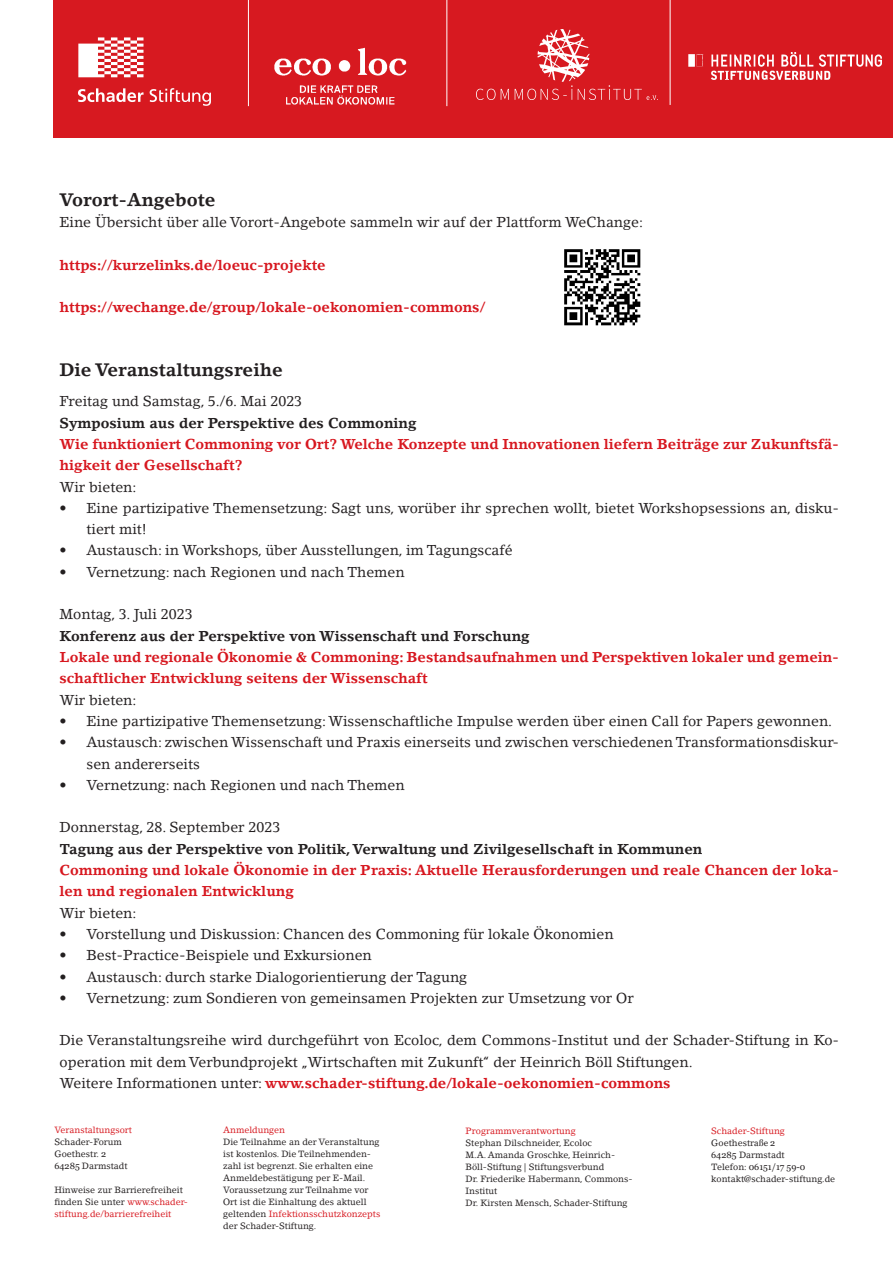
<style>
.page{position:relative;width:893px;height:1263px;background:#fff}
.page>*{position:absolute;margin:0;border:0;box-sizing:border-box;transform-origin:0 0}
.Aufzählungszeichen{font:700 18px "Lino Letter Std";color:#231f20}
.Aufzählungszeichen-2{font:14.25px/21.3px "Lino Letter Std";color:#231f20}
.Aufzählungszeichen-3{font:700 14.25px/21.3px "Lino Letter Std";color:#d7171f}
.Aufzählungszeichen-4{font:700 14.25px "Lino Letter Std";color:#231f20}
.t1{font:9px/12px "Lino Letter Std";color:#231f20}
.t2{font:9px/12px "Lino Letter Std";color:#d7171f}
.t3{font:9px "Lino Letter Std";color:#d71920}
.t4{font:9px "Georgia";color:#231f20}
.s1{font-weight:400;color:#231f20}
.s2{color:#d7171f}
.s3{font-family:"Georgia"}
.s4{color:#231f20}
.s5{font-family:"Lino Letter Std"}
</style>
<div class="page">
<div style="left:54px;top:0;width:839px;height:138px;background:#d71920"></div>
<img style="left:274px;top:47px;width:133px;height:58px">
<hr style="left:248px;top:0;width:1px;height:106px;background:#fff">
<hr style="left:446px;top:0;width:1px;height:106px;background:#fff">
<svg style="left:78px;top:37px;width:65px;height:40px"></svg>
<svg style="left:78px;top:88px;width:66px;height:14px"></svg>
<svg style="left:150px;top:88px;width:61px;height:18px"></svg>
<hr style="left:670px;top:0;width:1px;height:105px;background:#fff">
<img style="left:688px;top:53px;width:193px;height:27px">
<img style="left:476px;top:30px;width:181px;height:69px">
<img style="left:564px;top:249px;width:77px;height:77px">
<p class="Aufzählungszeichen" style="left:60px;top:188px;width:157px">Vorort-Angebote</p>
<p class="Aufzählungszeichen-2" style="left:60px;top:211px;width:585px">Eine Übersicht über alle Vorort-Angebote sammeln wir auf der Plattform WeChange:</p>
<p class="Aufzählungszeichen-3" style="left:60px;top:254px;width:268px">https://kurzelinks.de/loeuc-projekte</p>
<p class="Aufzählungszeichen-3" style="left:60px;top:296px;width:427px">https://wechange.de/group/lokale-oekonomien-commons/</p>
<p class="Aufzählungszeichen" style="left:60px;top:359px;width:225px">Die Veranstaltungsreihe</p>
<p class="Aufzählungszeichen-2" style="left:60px;top:391px;width:244px">Freitag und Samstag, 5./6. Mai 2023</p>
<p class="Aufzählungszeichen-4" style="left:60px;top:414px;width:358px">Symposium aus der Perspektive des Commoning</p>
<p class="Aufzählungszeichen-3" style="left:60px;top:433px;width:781px">Wie funktioniert Commoning vor Ort? Welche Konzepte und Innovationen liefern Beiträge zur Zukunftsfä&shy;higkeit der Gesellschaft?</p>
<p class="Aufzählungszeichen-2" style="left:60px;top:476px;width:78px">Wir bieten:</p>
<p class="Aufzählungszeichen-2" style="left:87px;top:497px;width:754px;text-indent:-27px">• Eine partizipative Themensetzung: Sagt uns, worüber ihr sprechen wollt, bietet Workshopsessions an, disku&shy;tiert mit!</p>
<p class="Aufzählungszeichen-2" style="left:60px;top:540px;width:455px">• Austausch: in Workshops, über Ausstellungen, im Tagungscafé</p>
<p class="Aufzählungszeichen-2" style="left:60px;top:561px;width:347px">• Vernetzung: nach Regionen und nach Themen</p>
<p class="Aufzählungszeichen-2" style="left:60px;top:604px;width:135px">Montag, 3. Juli 2023</p>
<p class="Aufzählungszeichen-4" style="left:60px;top:627px;width:472px">Konferenz aus der Perspektive von Wissenschaft und Forschung</p>
<p class="Aufzählungszeichen-3" style="left:60px;top:646px;width:781px">Lokale und regionale Ökonomie &amp; Commoning: Bestandsaufnahmen und Perspektiven lokaler und gemein&shy;schaftlicher Entwicklung seitens der Wissenschaft</p>
<p class="Aufzählungszeichen-2" style="left:60px;top:689px;width:78px">Wir bieten:</p>
<p class="Aufzählungszeichen-2" style="left:60px;top:710px;width:774px">• Eine partizipative Themensetzung: Wissenschaftliche Impulse werden über einen Call for Papers gewonnen.</p>
<p class="Aufzählungszeichen-2" style="left:87px;top:731px;width:754px;text-indent:-27px">• Austausch: zwischen Wissenschaft und Praxis einerseits und zwischen verschiedenen Transformationsdiskur&shy;sen andererseits</p>
<p class="Aufzählungszeichen-2" style="left:60px;top:774px;width:347px">• Vernetzung: nach Regionen und nach Themen</p>
<p class="Aufzählungszeichen-2" style="left:60px;top:817px;width:222px">Donnerstag, 28. September 2023</p>
<p class="Aufzählungszeichen-4" style="left:60px;top:840px;width:644px">Tagung aus der Perspektive von Politik, Verwaltung und Zivilgesellschaft in Kommunen</p>
<p class="Aufzählungszeichen-3" style="left:60px;top:859px;width:781px">Commoning und lokale Ökonomie in der Praxis: Aktuelle Herausforderungen und reale Chancen der loka&shy;len und regionalen Entwicklung</p>
<p class="Aufzählungszeichen-2" style="left:60px;top:902px;width:78px">Wir bieten:</p>
<p class="Aufzählungszeichen-2" style="left:60px;top:923px;width:555px">• Vorstellung und Diskussion: Chancen des Commoning für lokale Ökonomien</p>
<p class="Aufzählungszeichen-2" style="left:60px;top:944px;width:314px">• Best-Practice-Beispiele und Exkursionen</p>
<p class="Aufzählungszeichen-2" style="left:60px;top:966px;width:409px">• Austausch: durch starke Dialogorientierung der Tagung</p>
<p class="Aufzählungszeichen-2" style="left:60px;top:987px;width:576px">• Vernetzung: zum Sondieren von gemeinsamen Projekten zur Umsetzung vor Or</p>
<p class="Aufzählungszeichen-2" style="left:60px;top:1030px;width:781px">Die Veranstaltungsreihe wird durchgeführt von Ecoloc, dem Commons-Institut und der Schader-Stiftung in Ko&shy;operation mit dem Verbundprojekt „Wirtschaften mit Zukunft“ der Heinrich Böll Stiftungen.</p>
<p class="Aufzählungszeichen-3" style="left:60px;top:1072px;width:613px"><span class="s1">Weitere Informationen unter:</span> www.schader-stiftung.de/lokale-oekonomien-commons</p>
<p class="t3" style="left:223px;top:1125px;width:63px">Anmeldungen</p>
<p class="t1" style="left:223px;top:1136px;width:159px">Die Teilnahme an der Veranstaltung ist kostenlos. Die Teilnehmenden&shy;zahl ist begrenzt. Sie erhalten eine Anmeldebestätigung per E-Mail.<br>Voraussetzung zur Teilnahme vor Ort ist die Einhaltung des aktuell geltenden <span class="s2">Infektionsschutzkonzepts </span>der Schader-Stiftung.</p>
<p class="t3" style="left:54px;top:1125px;width:79px">Veranstaltungsort</p>
<p class="t1" style="left:54px;top:1136px;width:69px">Schader-Forum</p>
<p class="t1" style="left:54px;top:1148px;width:53px">Goethestr. <span class="s3">2</span></p>
<p class="t1" style="left:54px;top:1160px;width:75px"><span class="s3">64285</span> Darmstadt</p>
<p class="t1" style="left:54px;top:1184px;width:130px">Hinweise zur Barrierefreiheit</p>
<p class="t2" style="left:54px;top:1196px;width:135px"><span class="s4">finden Sie unter</span> www.schader&shy;stiftung.de/barrierefreiheit</p>
<p class="t3" style="left:711px;top:1125px;width:75px">Schader-Stiftung</p>
<p class="t1" style="left:711px;top:1136px;width:66px">Goethestr<span class="s3">aße 2</span></p>
<p class="t1" style="left:711px;top:1148px;width:75px"><span class="s3">64285</span> Darmstadt</p>
<p class="t4" style="left:711px;top:1161px;width:96px"><span class="s5">Telefon:</span> 06151/17 59-0</p>
<p class="t1" style="left:711px;top:1172px;width:125px">kontakt@schader-stiftung.de</p>
<p class="t2" style="left:466px;top:1125px;width:112px">Programmverantwortung</p>
<p class="t1" style="left:466px;top:1137px;width:128px">Stephan Dilschneider, Ecoloc</p>
<p class="t1" style="left:466px;top:1149px;width:151px">M.A. Amanda Groschke, Heinrich-<br>Böll-Stiftung | Stiftungsverbund</p>
<p class="t1" style="left:466px;top:1173px;width:168px">Dr. Friederike Habermann, Commons-<br>Institut</p>
<p class="t1" style="left:466px;top:1197px;width:163px">Dr. Kirsten Mensch, Schader-Stiftung</p>
</div>
